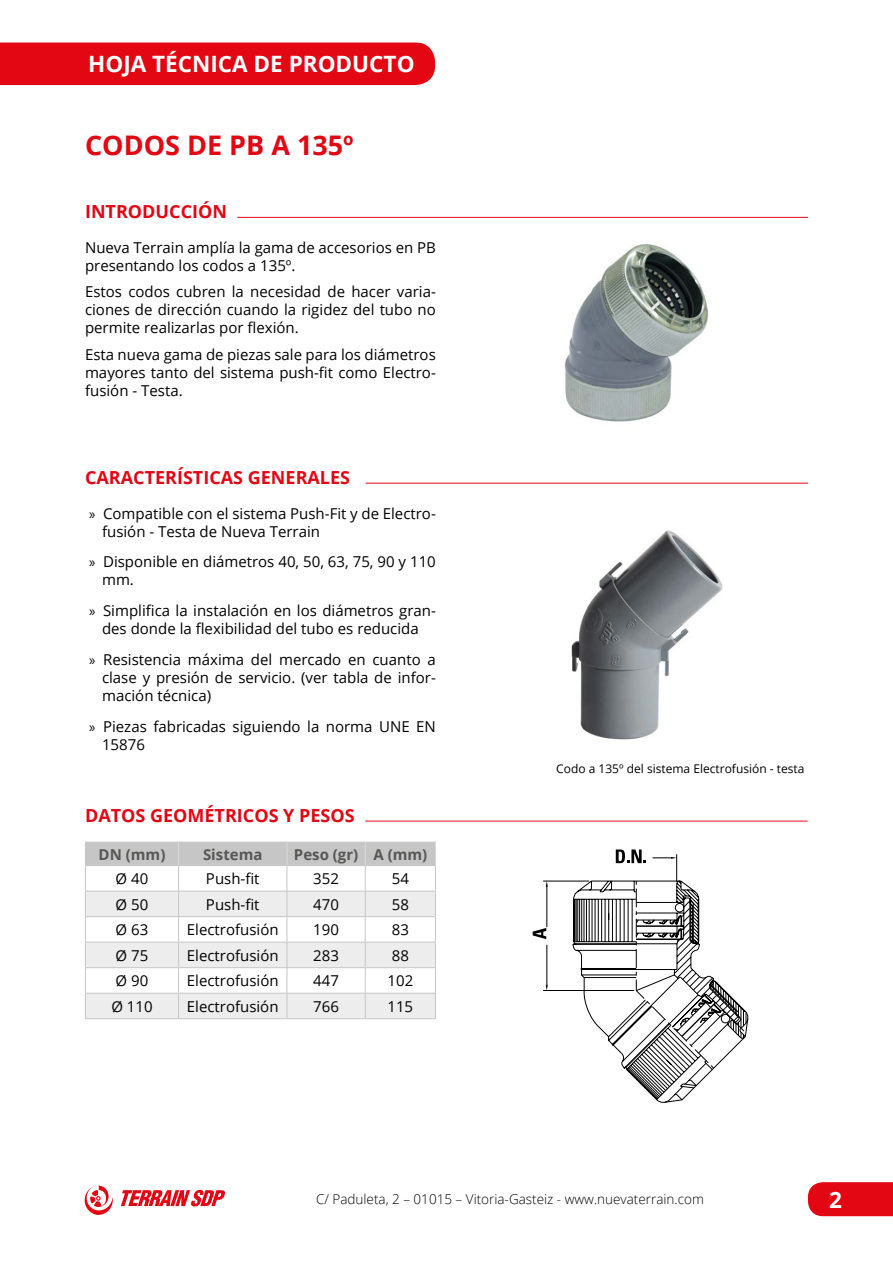
<style>
.page{position:relative;width:893px;height:1263px;background:#fff}
.page>*{position:absolute;margin:0;border:0;box-sizing:border-box;transform-origin:0 0}
.t1{font:700 27px "Open Sans";color:#e30613}
.t2{font:700 22.5px "Open Sans";color:#fff}
.t3{font:700 18px "Open Sans";color:#e30613}
.t4{font:15px/18px "Open Sans";color:#000}
.t5{font:700 15px "Open Sans";color:#575756}
.t6{font:300 13.5px "Open Sans";color:#000}
.t7{font:12px "Open Sans";color:#000}
.s1{font-family:"Myriad Pro"}
</style>
<div class="page">
<div style="left:0;top:43px;width:435px;height:42px;background:#e30613"></div>
<div style="left:808px;top:1182px;width:85px;height:34px;background:#e30613"></div>
<svg style="left:121px;top:1190px;width:104px;height:16px"></svg>
<svg style="left:84px;top:1185px;width:29px;height:30px"></svg>
<svg style="left:85px;top:842px;width:351px;height:177px"></svg>
<hr style="left:237px;top:217px;width:571px;height:1px;background:#e30613">
<hr style="left:366px;top:483px;width:442px;height:1px;background:#e30613">
<hr style="left:365px;top:821px;width:442px;height:1px;background:#e30613">
<img style="left:564px;top:244px;width:145px;height:178px">
<img style="left:571px;top:530px;width:152px;height:210px">
<hr style="left:543px;top:990px;width:91px;height:1px;background:#000">
<hr style="left:543px;top:881px;width:46px;height:1px;background:#000">
<hr style="left:547px;top:945px;width:1px;height:40px;background:#000">
<hr style="left:547px;top:887px;width:1px;height:40px;background:#000">
<svg style="left:546px;top:881px;width:2px;height:6px"></svg>
<svg style="left:572px;top:849px;width:177px;height:254px"></svg>
<svg style="left:533px;top:928px;width:13px;height:11px"></svg>
<h2 class="t2" style="left:88px;top:48px;width:328px">HOJA TÉCNICA DE PRODUCTO</h2>
<h1 class="t1" style="left:85px;top:126px;width:270px">CODOS DE PB A 135º</h1>
<p class="t3" style="left:85px;top:199px;width:144px">INTRODUCCIÓN</p>
<p class="t4" style="left:85px;top:238px;width:352px">Nueva Terrain amplía la gama de accesorios en PB presentando los codos a 135º.</p>
<p class="t4" style="left:85px;top:283px;width:352px;text-align:justify">Estos codos cubren la necesidad de hacer varia&shy;ciones de dirección cuando la rigidez del tubo no permite realizarlas por flexión.</p>
<p class="t4" style="left:85px;top:345px;width:352px;text-align:justify">Esta nueva gama de piezas sale para los diámetros mayores tanto del sistema push-fit como Electro&shy;fusión - Testa.</p>
<p class="t3" style="left:85px;top:464px;width:267px">CARACTERÍSTICAS GENERALES</p>
<p class="t4" style="left:102px;top:504px;width:335px;text-indent:-13px"><span class="s1">»</span> Compatible con el sistema Push-Fit y de Electro&shy;fusión - Testa de Nueva Terrain</p>
<p class="t4" style="left:102px;top:553px;width:335px;text-indent:-13px"><span class="s1">»</span> Disponible en diámetros 40, 50, 63, 75, 90 y 110 mm.</p>
<p class="t4" style="left:89px;top:601px;width:348px;text-align:center"><span class="s1">»</span> Simplifica la instalación en los diámetros gran&shy;des donde la flexibilidad del tubo es reducida</p>
<p class="t4" style="left:102px;top:650px;width:335px;text-align:justify;text-indent:-13px"><span class="s1">»</span> Resistencia máxima del mercado en cuanto a clase y presión de servicio. (ver tabla de infor&shy;mación técnica)</p>
<p class="t4" style="left:102px;top:717px;width:335px;text-indent:-13px"><span class="s1">»</span> Piezas fabricadas siguiendo la norma UNE EN<br>15876</p>
<p class="t3" style="left:85px;top:802px;width:271px">DATOS GEOMÉTRICOS Y PESOS</p>
<p class="t5" style="left:99px;top:843px;width:68px">DN (mm)</p>
<p class="t5" style="left:203px;top:843px;width:61px">Sistema</p>
<p class="t5" style="left:294px;top:843px;width:135px">Peso (gr) A (mm)</p>
<p class="t4" style="left:116px;top:869px;width:34px">Ø 40</p>
<p class="t4" style="left:206px;top:869px;width:55px">Push-fit</p>
<p class="t4" style="left:313px;top:869px;width:27px">352</p>
<p class="t4" style="left:392px;top:869px;width:19px">54</p>
<p class="t4" style="left:116px;top:895px;width:34px">Ø 50</p>
<p class="t4" style="left:206px;top:895px;width:55px">Push-fit</p>
<p class="t4" style="left:313px;top:895px;width:27px">470</p>
<p class="t4" style="left:392px;top:895px;width:19px">58</p>
<p class="t4" style="left:116px;top:920px;width:34px">Ø 63</p>
<p class="t4" style="left:187px;top:920px;width:93px">Electrofusión</p>
<p class="t4" style="left:313px;top:920px;width:27px">190</p>
<p class="t4" style="left:392px;top:920px;width:19px">83</p>
<p class="t4" style="left:116px;top:946px;width:34px">Ø 75</p>
<p class="t4" style="left:187px;top:946px;width:93px">Electrofusión</p>
<p class="t4" style="left:313px;top:946px;width:27px">283</p>
<p class="t4" style="left:392px;top:946px;width:19px">88</p>
<p class="t4" style="left:116px;top:971px;width:34px">Ø 90</p>
<p class="t4" style="left:187px;top:971px;width:93px">Electrofusión</p>
<p class="t4" style="left:313px;top:971px;width:27px">447</p>
<p class="t4" style="left:387px;top:971px;width:27px">102</p>
<p class="t4" style="left:111px;top:997px;width:43px">Ø 110</p>
<p class="t4" style="left:187px;top:997px;width:93px">Electrofusión</p>
<p class="t4" style="left:313px;top:997px;width:27px">766</p>
<p class="t4" style="left:387px;top:997px;width:27px">115</p>
<p class="t7" style="left:556px;top:760px;width:250px">Codo a 135º del sistema Electrofusión - testa</p>
<p class="t6" style="left:316px;top:1190px;width:390px">C/ Paduleta, 2 – 01015 – Vitoria-Gasteiz - www.nuevaterrain.com</p>
<h2 class="t2" style="left:829px;top:1184px;width:14px">2</h2>
</div>
